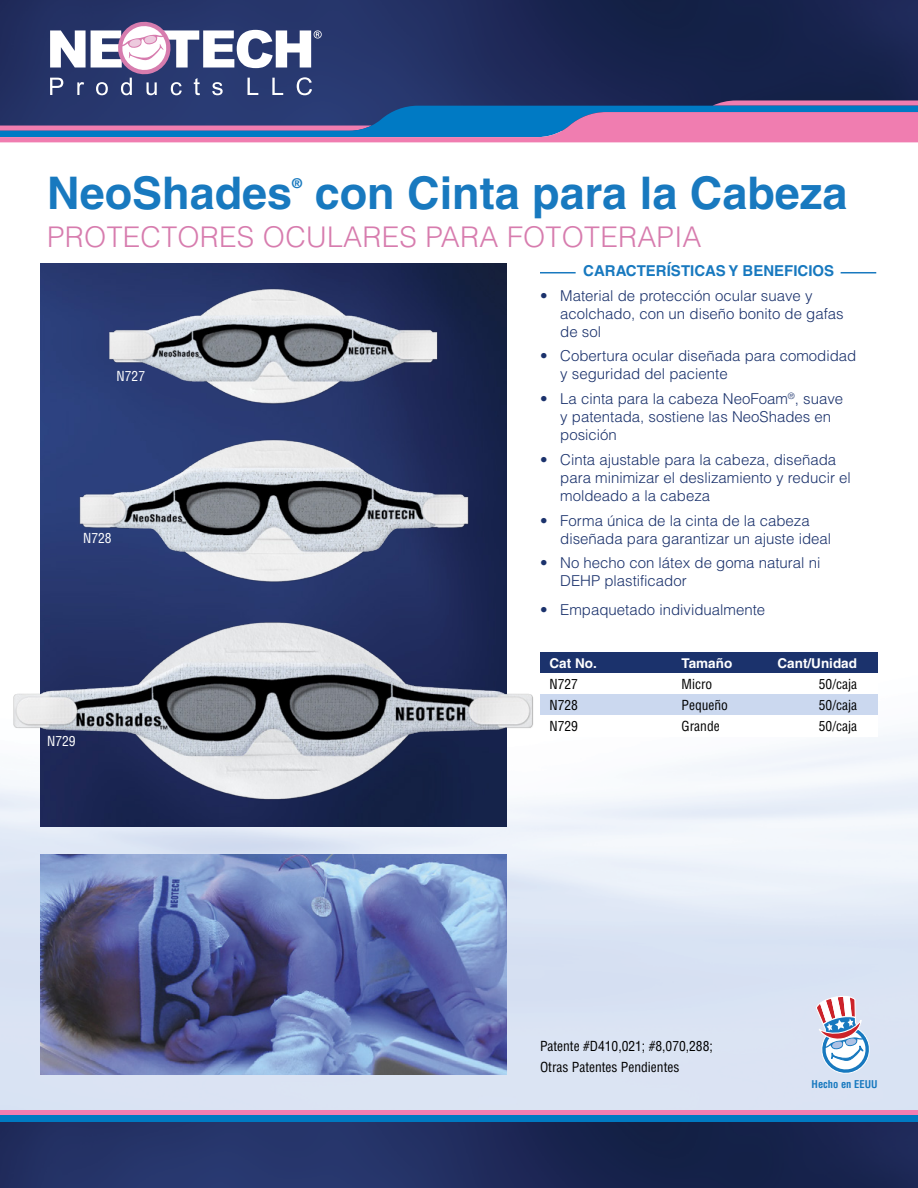
<style>
.page{position:relative;width:918px;height:1188px;background:#fff}
.page>*{position:absolute;margin:0;border:0;box-sizing:border-box;transform-origin:0 0}
.t1{font:700 45px "Helvetica LT Pro";color:#1879bf}
.t2{font:300 28.5px "Helvetica LT Pro";letter-spacing:.01em;color:#d77cae}
.t3{font:300 15px/18px "Helvetica LT Pro";color:#1b326c}
.t4{font:700 15px "Helvetica LT Pro";color:#1879bf}
.t5{font:condensed 13.5px/21px "Helvetica LT Pro";color:#000}
.t6{font:700 13.5px "Helvetica LT Pro";color:#fff}
.t7{font:condensed 13.5px "Helvetica LT Pro";color:#fff}
.t8{font:700 13.5px "Helvetica LT Pro";color:#1879bf}
.t9{font:700 condensed 10.5px "Helvetica LT Pro";color:#1879bf}
</style>
<div class="page">
<img style="left:0;top:457px;width:918px;height:731px">
<img style="left:40px;top:263px;width:466px;height:563px">
<hr style="left:540px;top:272px;width:36px;height:1px;background:#1879bf">
<hr style="left:841px;top:272px;width:35px;height:1px;background:#1879bf">
<div style="left:540px;top:653px;width:338px;height:21px;background:#1b326c"></div>
<div style="left:540px;top:674px;width:338px;height:21px;background:#fff"></div>
<div style="left:540px;top:695px;width:338px;height:21px;background:#cbd8ef"></div>
<div style="left:540px;top:716px;width:338px;height:21px;background:#fff"></div>
<img style="left:107px;top:286px;width:332px;height:121px">
<img style="left:75px;top:436px;width:397px;height:150px">
<img style="left:10px;top:618px;width:527px;height:186px">
<img style="left:40px;top:854px;width:466px;height:220px">
<svg style="left:816px;top:996px;width:54px;height:78px"></svg>
<img style="left:0;top:0;width:918px;height:22px">
<svg style="left:0;top:22px;width:918px;height:120px;background:#4a4e7e"></svg>
<div style="left:0;top:1110px;width:918px;height:5px;background:#f27db0"></div>
<div style="left:0;top:1115px;width:918px;height:7px;background:#007ac2"></div>
<h1 class="t1" style="left:47px;top:166px;width:247px">NeoShades</h1>
<p class="t8" style="left:292px;top:175px;width:11px">®</p>
<h1 class="t1" style="left:315px;top:166px;width:534px">con Cinta para la Cabeza</h1>
<h2 class="t2" style="left:47px;top:219px;width:656px">PROTECTORES OCULARES PARA FOTOTERAPIA</h2>
<p class="t4" style="left:583px;top:262px;width:252px">CARACTERÍSTICAS Y BENEFICIOS</p>
<p class="t3" style="left:560px;top:286px;width:285px;text-indent:-20px">• Material de protección ocular suave y acolchado, con un diseño bonito de gafas de sol</p>
<p class="t3" style="left:560px;top:347px;width:298px;text-indent:-20px">• Cobertura ocular diseñada para comodidad y seguridad del paciente</p>
<p class="t3" style="left:560px;top:390px;width:284px;text-indent:-20px">• La cinta para la cabeza NeoFoam<sup>®</sup>, suave y patentada, sostiene las NeoShades en posición</p>
<p class="t3" style="left:560px;top:450px;width:292px;text-indent:-20px">• Cinta ajustable para la cabeza, diseñada para minimizar el deslizamiento y reducir el moldeado a la cabeza</p>
<p class="t3" style="left:560px;top:511px;width:272px;text-indent:-20px">• Forma única de la cinta de la cabeza diseñada para garantizar un ajuste ideal</p>
<p class="t3" style="left:560px;top:554px;width:262px;text-indent:-20px">• No hecho con látex de goma natural ni<br>DEHP plastificador</p>
<p class="t3" style="left:540px;top:600px;width:227px">• Empaquetado individualmente</p>
<p class="t7" style="left:117px;top:367px;width:30px">N727</p>
<p class="t7" style="left:83px;top:530px;width:30px">N728</p>
<p class="t7" style="left:47px;top:732px;width:30px">N729</p>
<p class="t6" style="left:550px;top:655px;width:49px">Cat No.</p>
<p class="t6" style="left:682px;top:655px;width:52px">Tamaño</p>
<p class="t6" style="left:778px;top:655px;width:81px">Cant/Unidad</p>
<p class="t5" style="left:550px;top:674px;width:30px">N727</p>
<p class="t5" style="left:682px;top:674px;width:32px">Micro</p>
<p class="t5" style="left:819px;top:674px;width:40px">50/caja</p>
<p class="t5" style="left:550px;top:695px;width:30px">N728</p>
<p class="t5" style="left:682px;top:695px;width:48px">Pequeño</p>
<p class="t5" style="left:819px;top:695px;width:40px">50/caja</p>
<p class="t5" style="left:550px;top:716px;width:30px">N729</p>
<p class="t5" style="left:682px;top:716px;width:40px">Grande</p>
<p class="t5" style="left:819px;top:716px;width:40px">50/caja</p>
<p class="t5" style="left:540px;top:1035px;width:174px">Patente #D410,021; #8,070,288;<br>Otras Patentes Pendientes</p>
<p class="t9" style="left:812px;top:1077px;width:67px">Hecho en EEUU</p>
</div>
